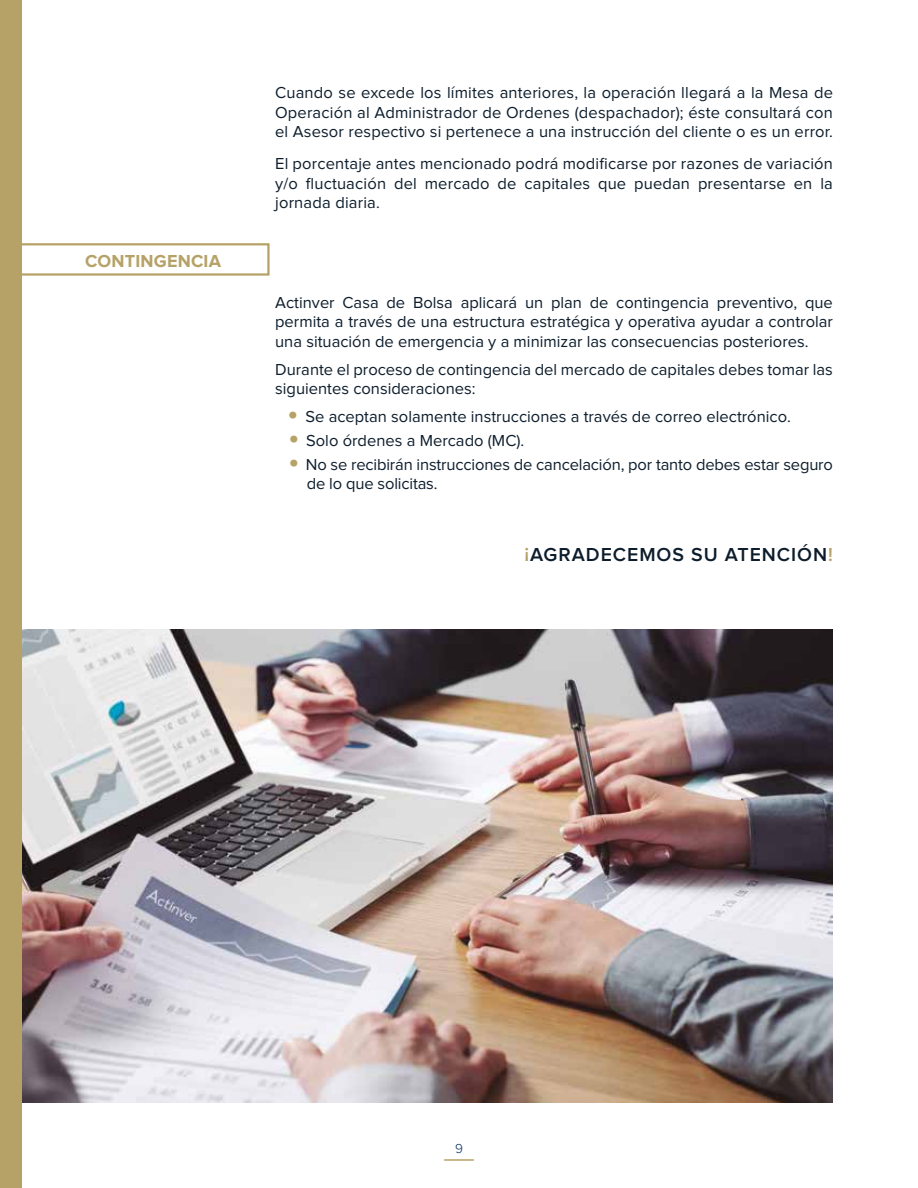
<style>
.page{position:relative;width:918px;height:1188px;background:#fff}
.page>*{position:absolute;margin:0;border:0;box-sizing:border-box;transform-origin:0 0}
.t1{font:600 19.5px "Proxima Nova";letter-spacing:.05em;color:#0d1d2c}
.t2{font:700 18px "Proxima Nova";letter-spacing:.01em;color:#b6a267}
.t3{font:16.5px/19.5px "Proxima Nova";color:#0d1d2c;text-align:justify}
.t4{font:300 13.5px "Proxima Nova";color:#002e5f}
.s1{font-family:"Proxima Nova Extrabld";font-size:28.5px;color:#b6a267}
.s2{color:#b6a267}
</style>
<div class="page">
<img style="left:21px;top:629px;width:812px;height:474px">
<div style="left:0;top:0;width:21px;height:1188px;background:#b6a267"></div>
<div style="left:20px;top:243px;width:250px;height:33px;border:2px solid #b6a267"></div>
<hr style="left:444px;top:1159px;width:30px;height:2px;background:#b6a267">
<p class="t2" style="left:85px;top:253px;width:137px">CONTINGENCIA</p>
<p class="t3" style="left:275px;top:84px;width:559px">Cuando se excede los límites anteriores, la operación llegará a la Mesa de Operación al Administrador de Ordenes (despachador); éste consultará con el Asesor respectivo si pertenece a una instrucción del cliente o es un error.</p>
<p class="t3" style="left:275px;top:155px;width:559px">El porcentaje antes mencionado podrá modificarse por razones de variación y/o fluctuación del mercado de capitales que puedan presentarse en la jornada diaria.</p>
<p class="t3" style="left:275px;top:293px;width:559px">Actinver Casa de Bolsa aplicará un plan de contingencia preventivo, que permita a través de una estructura estratégica y operativa ayudar a controlar una situación de emergencia y a minimizar las consecuencias posteriores.</p>
<p class="t3" style="left:275px;top:360px;width:559px">Durante el proceso de contingencia del mercado de capitales debes tomar las siguientes consideraciones:</p>
<p class="t3" style="left:288px;top:408px;width:504px"><span class="s1">•</span> Se aceptan solamente instrucciones a través de correo electrónico.</p>
<p class="t3" style="left:289px;top:432px;width:237px"><span class="s1">•</span> Solo órdenes a Mercado (MC).</p>
<p class="t3" style="left:307px;top:455px;width:528px;text-indent:-18px"><span class="s1">•</span> No se recibirán instrucciones de cancelación, por tanto debes estar seguro de lo que solicitas.</p>
<p class="t1" style="left:524px;top:545px;width:310px"><span class="s2">¡</span>AGRADECEMOS SU ATENCIÓN<span class="s2">!</span></p>
<p class="t4" style="left:455px;top:1142px;width:9px">9</p>
</div>
